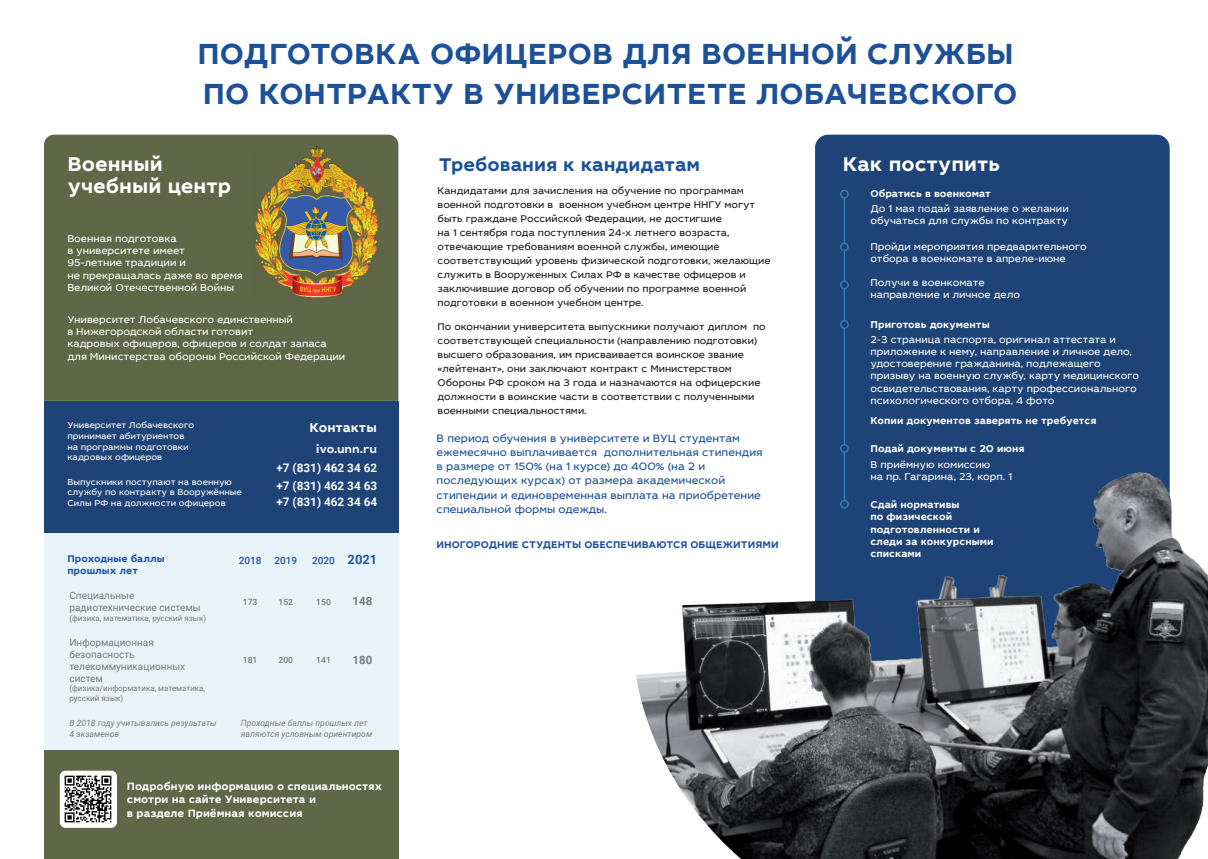
<style>
.page{position:relative;width:1208px;height:859px;background:#fff}
.page>*{position:absolute;margin:0;border:0;box-sizing:border-box;transform-origin:0 0}
.t1{font:700 30px/40px "Leto Sans";color:#1c5099}
.t2{font:700 20.6px/22px "Leto Sans";color:#fff}
.t3{font:700 20.4px "Leto Sans";color:#fff}
.t4{font:700 19px "Leto Sans";color:#1c5099}
.t5{font:700 13.2px "Leto Sans";letter-spacing:-.01em;color:#fff}
.t6{font:700 11.8px/17.9px "Roboto";color:#fbfbfc}
.t7{font:700 11.8px "Leto Sans";color:#fbfbfc}
.t8{font:700 11.5px "Roboto";color:#767b85}
.t9{font:11px/14.3px "Leto Sans";color:#1c5099}
.t10{font:700 11px/13.2px "Leto Sans";color:#fff}
.t11{font:10.3px/12.4px "Leto Sans";letter-spacing:-.005em;color:#fff}
.t12{font:10.2px/12.3px "Leto Sans";color:#fff}
.t13{font:700 10.2px/12.3px "Leto Sans";color:#fff}
.t14{font:10px/14px "Leto Sans";color:#191a1c}
.t15{font:10px/12px "Roboto";color:#767b85}
.t16{font:700 10px "Leto Sans";color:#1c5099}
.t17{font:700 10px/12px "Leto Sans";color:#1e52a4}
.t18{font:500 10px "Roboto";color:#1e52a4}
.t19{font:8.8px/10.6px "Leto Sans";color:#fff}
.t20{font:italic 8.6px/10.3px "Roboto";color:#767b85}
.t21{font:500 8.6px "Roboto";color:#767b85}
.t22{font:8px/9.6px "Roboto";color:#767b85}
.s1{font-weight:700;font-size:12.9px}
</style>
<div class="page">
<div style="left:815px;top:135px;width:354px;height:315px;background:#1e4377"></div>
<hr style="left:843px;top:198px;width:2px;height:302px;background:#307eb4">
<div style="left:840px;top:190px;width:8px;height:8px;background:#214072;border-radius:50%"></div>
<div style="left:840px;top:190px;width:8px;height:9px;border:1px solid #307eb4;border-radius:50%"></div>
<div style="left:840px;top:243px;width:8px;height:8px;background:#214072;border-radius:50%"></div>
<div style="left:840px;top:243px;width:8px;height:8px;border:1px solid #307eb4;border-radius:50%"></div>
<div style="left:840px;top:281px;width:8px;height:7px;background:#214072;border-radius:50%"></div>
<div style="left:840px;top:280px;width:8px;height:9px;border:1px solid #307eb4;border-radius:50%"></div>
<div style="left:840px;top:321px;width:8px;height:7px;background:#214072;border-radius:50%"></div>
<div style="left:840px;top:320px;width:8px;height:9px;border:1px solid #307eb4;border-radius:50%"></div>
<div style="left:840px;top:445px;width:8px;height:7px;background:#214072;border-radius:50%"></div>
<div style="left:840px;top:444px;width:8px;height:9px;border:1px solid #307eb4;border-radius:50%"></div>
<img style="left:636px;top:450px;width:572px;height:409px">
<div style="left:44px;top:135px;width:354px;height:266px;background:#5f6747"></div>
<div style="left:44px;top:532px;width:354px;height:218px;background:#e9f3fa"></div>
<div style="left:44px;top:401px;width:354px;height:131px;background:#1e4377"></div>
<img style="left:250px;top:147px;width:133px;height:154px">
<div style="left:44px;top:750px;width:354px;height:109px;background:#5f6747"></div>
<img style="left:60px;top:771px;width:57px;height:57px">
<h1 class="t1" style="left:197px;top:34px;width:821px">ПОДГОТОВКА ОФИЦЕРОВ ДЛЯ ВОЕННОЙ СЛУЖБЫ<br>ПО КОНТРАКТУ В УНИВЕРСИТЕТЕ ЛОБАЧЕВСКОГО</h1>
<h2 class="t2" style="left:67px;top:153px;width:165px">Военный учебный центр</h2>
<p class="t11" style="left:67px;top:232px;width:177px">Военная подготовка<br>в университете имеет<br>95-летние традиции и<br>не прекращалась даже во время<br>Великой Отечественной Войны</p>
<p class="t11" style="left:67px;top:313px;width:279px">Университет Лобачевского единственный<br>в Нижегородской области готовит<br>кадровых офицеров, офицеров и солдат запаса для Министерства обороны Российской Федерации</p>
<p class="t19" style="left:67px;top:420px;width:128px">Университет Лобачевского принимает абитуриентов на программы подготовки кадровых офицеров</p>
<p class="t19" style="left:67px;top:476px;width:176px">Выпускники поступают на военную службу по контракту в Вооружённые<br>Силы РФ на должности офицеров</p>
<h3 class="t5" style="left:309px;top:419px;width:69px">Контакты</h3>
<p class="t7" style="left:316px;top:442px;width:62px">ivo.unn.ru</p>
<p class="t6" style="left:276px;top:458px;width:102px">+7 (831) 462 34 62 +7 (831) 462 34 63</p>
<p class="t6" style="left:276px;top:492px;width:102px">+7 (831) 462 34 64</p>
<p class="t17" style="left:67px;top:553px;width:99px">Проходные баллы прошлых лет</p>
<p class="t18" style="left:239px;top:553px;width:24px">2018</p>
<p class="t18" style="left:274px;top:553px;width:24px">2019</p>
<p class="t18" style="left:312px;top:553px;width:67px">2020 <span class="s1">2021</span></p>
<p class="t15" style="left:69px;top:589px;width:133px">Специальные радиотехнические системы</p>
<p class="t22" style="left:69px;top:613px;width:138px">(физика, математика, русский язык)</p>
<p class="t15" style="left:69px;top:636px;width:117px">Информационная безопасность телекоммуникационных систем</p>
<p class="t22" style="left:69px;top:683px;width:137px">(физика/информатика, математика, русский язык)</p>
<p class="t20" style="left:69px;top:718px;width:149px">В 2018 году учитывались результаты<br>4 экзаменов</p>
<p class="t20" style="left:241px;top:718px;width:133px">Проходные баллы прошлых лет являются условным ориентиром</p>
<p class="t8" style="left:352px;top:593px;width:21px">148</p>
<p class="t21" style="left:278px;top:595px;width:16px">152</p>
<p class="t21" style="left:316px;top:595px;width:16px">150</p>
<p class="t21" style="left:243px;top:595px;width:16px">173</p>
<p class="t8" style="left:352px;top:652px;width:21px">180</p>
<p class="t21" style="left:278px;top:654px;width:16px">200</p>
<p class="t21" style="left:243px;top:654px;width:16px">181</p>
<p class="t21" style="left:316px;top:654px;width:16px">141</p>
<p class="t10" style="left:127px;top:780px;width:257px">Подробную информацию о специальностях смотри на сайте Университета и<br>в разделе Приёмная комиссия</p>
<h3 class="t4" style="left:439px;top:152px;width:263px">Требования к кандидатам</h3>
<p class="t14" style="left:437px;top:184px;width:334px">Кандидатами для зачисления на обучение по программам военной подготовки в военном учебном центре ННГУ могут быть граждане Российской Федерации, не достигшие<br>на 1 сентября года поступления 24-х летнего возраста, отвечающие требованиям военной службы, имеющие соответствующий уровень физической подготовки, желающие служить в Вооруженных Силах РФ в качестве офицеров и заключившие договор об обучении по программе военной подготовки в военном учебном центре.</p>
<p class="t14" style="left:437px;top:320px;width:330px">По окончании университета выпускники получают диплом по соответствующей специальности (направлению подготовки) высшего образования, им присваивается воинское звание «лейтенант», они заключают контракт с Министерством Обороны РФ сроком на 3 года и назначаются на офицерские должности в воинские части в соответствии с полученными военными специальностями.</p>
<p class="t9" style="left:436px;top:431px;width:327px">В период обучения в университете и ВУЦ студентам ежемесячно выплачивается дополнительная стипендия в размере от 150% (на 1 курсе) до 400% (на 2 и последующих курсах) от размера академической стипендии и единовременная выплата на приобретение специальной формы одежды.</p>
<p class="t16" style="left:436px;top:538px;width:343px">ИНОГОРОДНИЕ СТУДЕНТЫ ОБЕСПЕЧИВАЮТСЯ ОБЩЕЖИТИЯМИ</p>
<h3 class="t3" style="left:843px;top:151px;width:158px">Как поступить</h3>
<p class="t13" style="left:870px;top:188px;width:122px">Обратись в военкомат</p>
<p class="t12" style="left:870px;top:202px;width:200px">До 1 мая подай заявление о желании обучаться для службы по контракту</p>
<p class="t12" style="left:870px;top:240px;width:218px">Пройди мероприятия предварительного отбора в военкомате в апреле-июне</p>
<p class="t12" style="left:870px;top:277px;width:151px">Получи в военкомате направление и личное дело</p>
<p class="t12" style="left:870px;top:333px;width:270px">2-3 страница паспорта, оригинал аттестата и приложение к нему, направление и личное дело, удостоверение гражданина, подлежащего призыву на военную службу, карту медицинского освидетельствования, карту профессионального психологического отбора, 4 фото</p>
<p class="t13" style="left:870px;top:414px;width:228px">Копии документов заверять не требуется</p>
<p class="t12" style="left:870px;top:458px;width:143px">В приёмную комиссию<br>на пр. Гагарина, 23, корп. 1</p>
<p class="t13" style="left:870px;top:318px;width:121px">Приготовь документы</p>
<p class="t13" style="left:870px;top:442px;width:156px">Подай документы с 20 июня</p>
<p class="t13" style="left:870px;top:499px;width:125px">Сдай нормативы<br>по физической подготовленности и следи за конкурсными списками</p>
</div>
